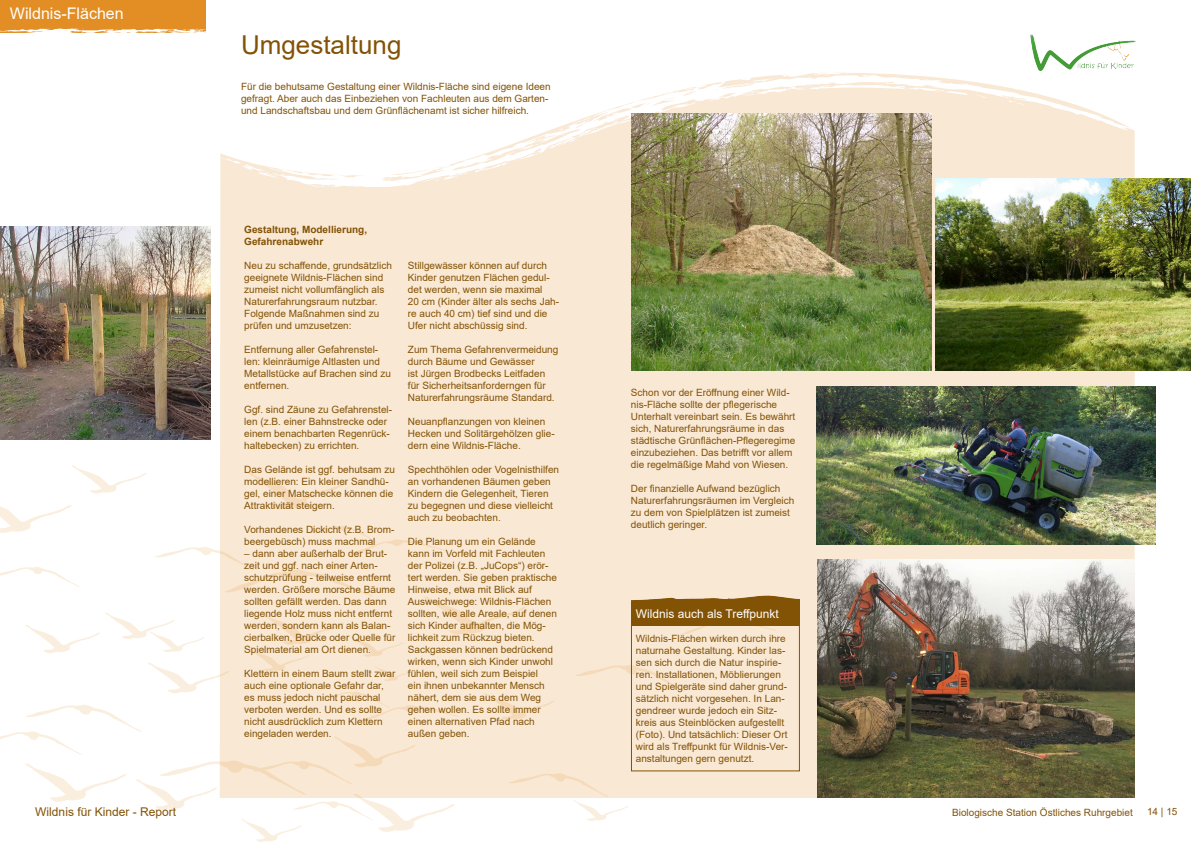
<style>
.page{position:relative;width:1191px;height:842px;background:#fff}
.page>*{position:absolute;margin:0;border:0;box-sizing:border-box;transform-origin:0 0}
.t1{font:26px "Arial";color:#835205}
.t2{font:16px "Arial";color:#fff}
.t3{font:12px "Arial";color:#fff}
.t4{font:12px "Arial";color:#835205}
.t5{font:10px/12px "Arial";color:#835205}
.t6{font:700 10px/12px "Arial";color:#835205}
</style>
<div class="page">
<div style="left:220px;top:153px;width:914px;height:645px;background:#f9e8d4"></div>
<svg style="left:0;top:465px;width:777px;height:377px"></svg>
<svg style="left:268px;top:84px;width:869px;height:102px"></svg>
<svg style="left:220px;top:158px;width:62px;height:20px"></svg>
<svg style="left:468px;top:171px;width:6px;height:3px"></svg>
<svg style="left:388px;top:171px;width:17px;height:10px"></svg>
<svg style="left:421px;top:171px;width:21px;height:11px"></svg>
<svg style="left:451px;top:162px;width:10px;height:4px"></svg>
<svg style="left:510px;top:143px;width:32px;height:10px"></svg>
<svg style="left:492px;top:151px;width:7px;height:7px"></svg>
<svg style="left:617px;top:112px;width:12px;height:9px"></svg>
<svg style="left:556px;top:115px;width:52px;height:31px"></svg>
<svg style="left:663px;top:108px;width:8px;height:3px"></svg>
<svg style="left:689px;top:102px;width:5px;height:3px"></svg>
<svg style="left:656px;top:93px;width:10px;height:3px"></svg>
<svg style="left:708px;top:72px;width:285px;height:29px"></svg>
<svg style="left:1000px;top:97px;width:51px;height:14px"></svg>
<svg style="left:1112px;top:121px;width:17px;height:6px"></svg>
<svg style="left:0;top:0;width:206px;height:33px;background:#e49635"></svg>
<img style="left:631px;top:113px;width:300px;height:257px">
<img style="left:0;top:227px;width:211px;height:212px">
<img style="left:817px;top:559px;width:317px;height:238px">
<img style="left:1030px;top:34px;width:105px;height:37px">
<img style="left:935px;top:179px;width:256px;height:192px">
<img style="left:816px;top:386px;width:339px;height:158px">
<img style="left:631px;top:587px;width:168px;height:38px">
<div style="left:631px;top:625px;width:168px;height:146px;border:1px solid #835305"></div>
<h2 class="t2" style="left:10px;top:2px;width:115px">Wildnis-Flächen</h2>
<h1 class="t1" style="left:241px;top:27px;width:162px">Umgestaltung</h1>
<p class="t5" style="left:241px;top:81px;width:311px">Für die behutsame Gestaltung einer Wildnis-Fläche sind eigene Ideen gefragt. Aber auch das Einbeziehen von Fachleuten aus dem Garten&shy;und Landschaftsbau und dem Grünflächenamt ist sicher hilfreich.</p>
<p class="t6" style="left:244px;top:224px;width:124px">Gestaltung, Modellierung,<br>Gefahrenabwehr</p>
<p class="t5" style="left:244px;top:260px;width:149px">Neu zu schaffende, grundsätzlich geeignete Wildnis-Flächen sind zumeist nicht vollumfänglich als<br>Naturerfahrungsraum nutzbar.<br>Folgende Maßnahmen sind zu prüfen und umzusetzen:</p>
<p class="t5" style="left:244px;top:344px;width:148px">Entfernung aller Gefahrenstel&shy;len: kleinräumige Altlasten und<br>Metallstücke auf Brachen sind zu entfernen.</p>
<p class="t5" style="left:244px;top:404px;width:149px">Ggf. sind Zäune zu Gefahrenstel&shy;len (z.B. einer Bahnstrecke oder einem benachbarten Regenrück&shy;haltebecken) zu errichten.</p>
<p class="t5" style="left:244px;top:464px;width:152px">Das Gelände ist ggf. behutsam zu modellieren: Ein kleiner Sandhü&shy;gel, einer Matschecke können die<br>Attraktivität steigern.</p>
<p class="t5" style="left:244px;top:524px;width:152px">Vorhandenes Dickicht (z.B. Brom&shy;beergebüsch) muss machmal</p>
<p class="t5" style="left:244px;top:548px;width:153px">– dann aber außerhalb der Brut&shy;zeit und ggf. nach einer Arten&shy;schutzprüfung - teilweise entfernt werden. Größere morsche Bäume sollten gefällt werden. Das dann liegende Holz muss nicht entfernt werden, sondern kann als Balan&shy;cierbalken, Brücke oder Quelle für<br>Spielmaterial am Ort dienen.</p>
<p class="t5" style="left:244px;top:668px;width:153px">Klettern in einem Baum stellt zwar auch eine optionale Gefahr dar, es muss jedoch nicht pauschal verboten werden. Und es sollte nicht ausdrücklich zum Klettern eingeladen werden.</p>
<p class="t5" style="left:408px;top:260px;width:153px">Stillgewässer können auf durch<br>Kinder genutzen Flächen gedul&shy;det werden, wenn sie maximal<br>20 cm (Kinder älter als sechs Jah&shy;re auch 40 cm) tief sind und die<br>Ufer nicht abschüssig sind.</p>
<p class="t5" style="left:408px;top:344px;width:152px">Zum Thema Gefahrenvermeidung durch Bäume und Gewässer<br>ist Jürgen Brodbecks Leitfaden für Sicherheitsanforderngen für<br>Naturerfahrungsräume Standard.</p>
<p class="t5" style="left:408px;top:416px;width:148px">Neuanpflanzungen von kleinen<br>Hecken und Solitärgehölzen glie&shy;dern eine Wildnis-Fläche.</p>
<p class="t5" style="left:408px;top:464px;width:153px">Spechthöhlen oder Vogelnisthilfen an vorhandenen Bäumen geben<br>Kindern die Gelegenheit, Tieren zu begegnen und diese vielleicht auch zu beobachten.</p>
<p class="t5" style="left:408px;top:536px;width:150px">Die Planung um ein Gelände kann im Vorfeld mit Fachleuten der Polizei (z.B. „JuCops“) erör&shy;tert werden. Sie geben praktische<br>Hinweise, etwa mit Blick auf<br>Ausweichwege: Wildnis-Flächen sollten, wie alle Areale, auf denen sich Kinder aufhalten, die Mög&shy;lichkeit zum Rückzug bieten.<br>Sackgassen können bedrückend wirken, wenn sich Kinder unwohl fühlen, weil sich zum Beispiel<br>ein ihnen unbekannter Mensch nähert, dem sie aus dem Weg gehen wollen. Es sollte immer einen alternativen Pfad nach außen geben.</p>
<p class="t5" style="left:631px;top:387px;width:166px">Schon vor der Eröffnung einer Wild&shy;nis-Fläche sollte der pflegerische Unterhalt vereinbart sein. Es bewährt sich, Naturerfahrungsräume in das städtische Grünflächen-Pflegeregime einzubeziehen. Das betrifft vor allem die regelmäßige Mahd von Wiesen.</p>
<p class="t5" style="left:631px;top:483px;width:165px">Der finanzielle Aufwand bezüglich<br>Naturerfahrungsräumen im Vergleich zu dem von Spielplätzen ist zumeist deutlich geringer.</p>
<p class="t3" style="left:636px;top:606px;width:145px">Wildnis auch als Treffpunkt</p>
<p class="t5" style="left:636px;top:633px;width:154px">Wildnis-Flächen wirken durch ihre naturnahe Gestaltung. Kinder las&shy;sen sich durch die Natur inspirie&shy;ren. Installationen, Möblierungen und Spielgeräte sind daher grund&shy;sätzlich nicht vorgesehen. In Lan&shy;gendreer wurde jedoch ein Sitz&shy;kreis aus Steinblöcken aufgestellt (Foto). Und tatsächlich: Dieser Ort wird als Treffpunkt für Wildnis-Ver&shy;anstaltungen gern genutzt.</p>
<p class="t4" style="left:35px;top:804px;width:142px">Wildnis für Kinder - Report</p>
<p class="t5" style="left:952px;top:807px;width:182px">Biologische Station Östliches Ruhrgebiet</p>
<p class="t5" style="left:1147px;top:806px;width:32px">14 | 15</p>
</div>
